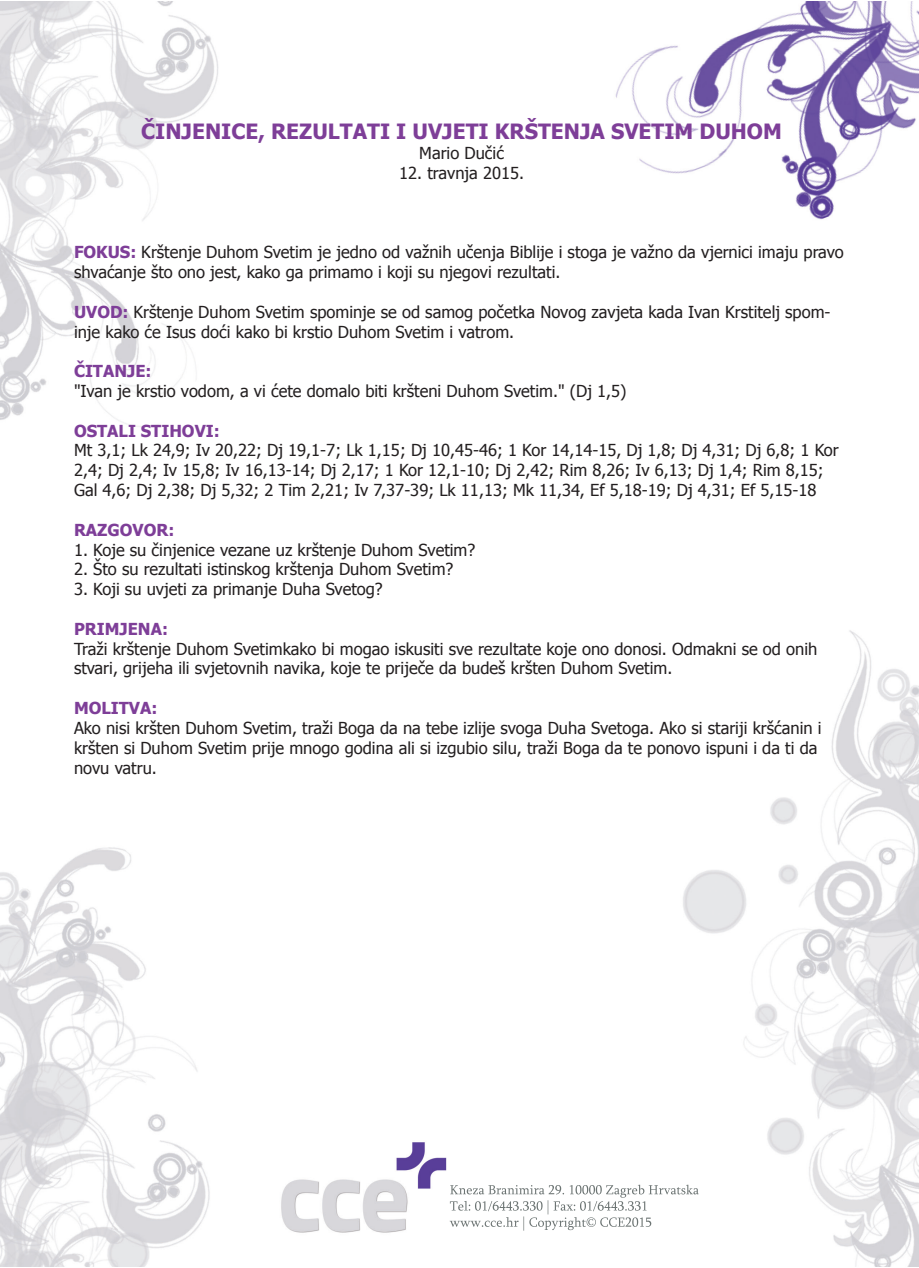
<style>
.page{position:relative;width:919px;height:1268px;background:#fff}
.page>*{position:absolute;margin:0;border:0;box-sizing:border-box;transform-origin:0 0}
.t1{font:700 21px "Tahoma";color:#7e3e98}
.t2{font:16.5px/19.8px "Tahoma";color:#231f20}
.t3{font:700 16.5px "Tahoma";color:#7e3e98}
.s1{font-weight:700;color:#7e3e98}
</style>
<div class="page">
<img style="left:0;top:1px;width:918px;height:1265px">
<img style="left:555px;top:1184px;width:89px;height:10px">
<img style="left:676px;top:1184px;width:22px;height:10px">
<img style="left:464px;top:1199px;width:175px;height:15px">
<svg style="left:642px;top:1200px;width:4px;height:10px"></svg>
<img style="left:484px;top:1216px;width:34px;height:10px">
<img style="left:523px;top:1216px;width:115px;height:14px">
<p class="t1" style="left:141px;top:117px;width:642px">ČINJENICE, REZULTATI I UVJETI KRŠTENJA SVETIM DUHOM</p>
<p class="t2" style="left:419px;top:143px;width:86px">Mario Dučić</p>
<p class="t2" style="left:399px;top:162px;width:126px">12. travnja 2015.</p>
<p class="t2" style="left:74px;top:242px;width:771px"><span class="s1">FOKUS:</span> Krštenje Duhom Svetim je jedno od važnih učenja Biblije i stoga je važno da vjernici imaju pravo shvaćanje što ono jest, kako ga primamo i koji su njegovi rezultati.</p>
<p class="t2" style="left:74px;top:301px;width:758px"><span class="s1">UVOD:</span> Krštenje Duhom Svetim spominje se od samog početka Novog zavjeta kada Ivan Krstitelj spom&shy;inje kako će Isus doći kako bi krstio Duhom Svetim i vatrom.</p>
<p class="t3" style="left:74px;top:359px;width:79px">ČITANJE:</p>
<p class="t2" style="left:74px;top:380px;width:554px">"Ivan je krstio vodom, a vi ćete domalo biti kršteni Duhom Svetim." (Dj 1,5)</p>
<p class="t3" style="left:74px;top:419px;width:147px">OSTALI STIHOVI:</p>
<p class="t2" style="left:74px;top:440px;width:766px">Mt 3,1; Lk 24,9; Iv 20,22; Dj 19,1-7; Lk 1,15; Dj 10,45-46; 1 Kor 14,14-15, Dj 1,8; Dj 4,31; Dj 6,8; 1 Kor<br>2,4; Dj 2,4; Iv 15,8; Iv 16,13-14; Dj 2,17; 1 Kor 12,1-10; Dj 2,42; Rim 8,26; Iv 6,13; Dj 1,4; Rim 8,15;<br>Gal 4,6; Dj 2,38; Dj 5,32; 2 Tim 2,21; Iv 7,37-39; Lk 11,13; Mk 11,34, Ef 5,18-19; Dj 4,31; Ef 5,15-18</p>
<p class="t3" style="left:74px;top:518px;width:102px">RAZGOVOR:</p>
<p class="t2" style="left:74px;top:539px;width:403px">1. Koje su činjenice vezane uz krštenje Duhom Svetim?</p>
<p class="t2" style="left:74px;top:558px;width:381px">2. Što su rezultati istinskog krštenja Duhom Svetim?</p>
<p class="t2" style="left:74px;top:578px;width:310px">3. Koji su uvjeti za primanje Duha Svetog?</p>
<p class="t3" style="left:74px;top:617px;width:95px">PRIMJENA:</p>
<p class="t2" style="left:74px;top:638px;width:744px">Traži krštenje Duhom Svetimkako bi mogao iskusiti sve rezultate koje ono donosi. Odmakni se od onih stvari, grijeha ili svjetovnih navika, koje te priječe da budeš kršten Duhom Svetim.</p>
<p class="t3" style="left:74px;top:696px;width:85px">MOLITVA:</p>
<p class="t2" style="left:74px;top:717px;width:749px">Ako nisi kršten Duhom Svetim, traži Boga da na tebe izlije svoga Duha Svetoga. Ako si stariji kršćanin i kršten si Duhom Svetim prije mnogo godina ali si izgubio silu, traži Boga da te ponovo ispuni i da ti da novu vatru.</p>
</div>
